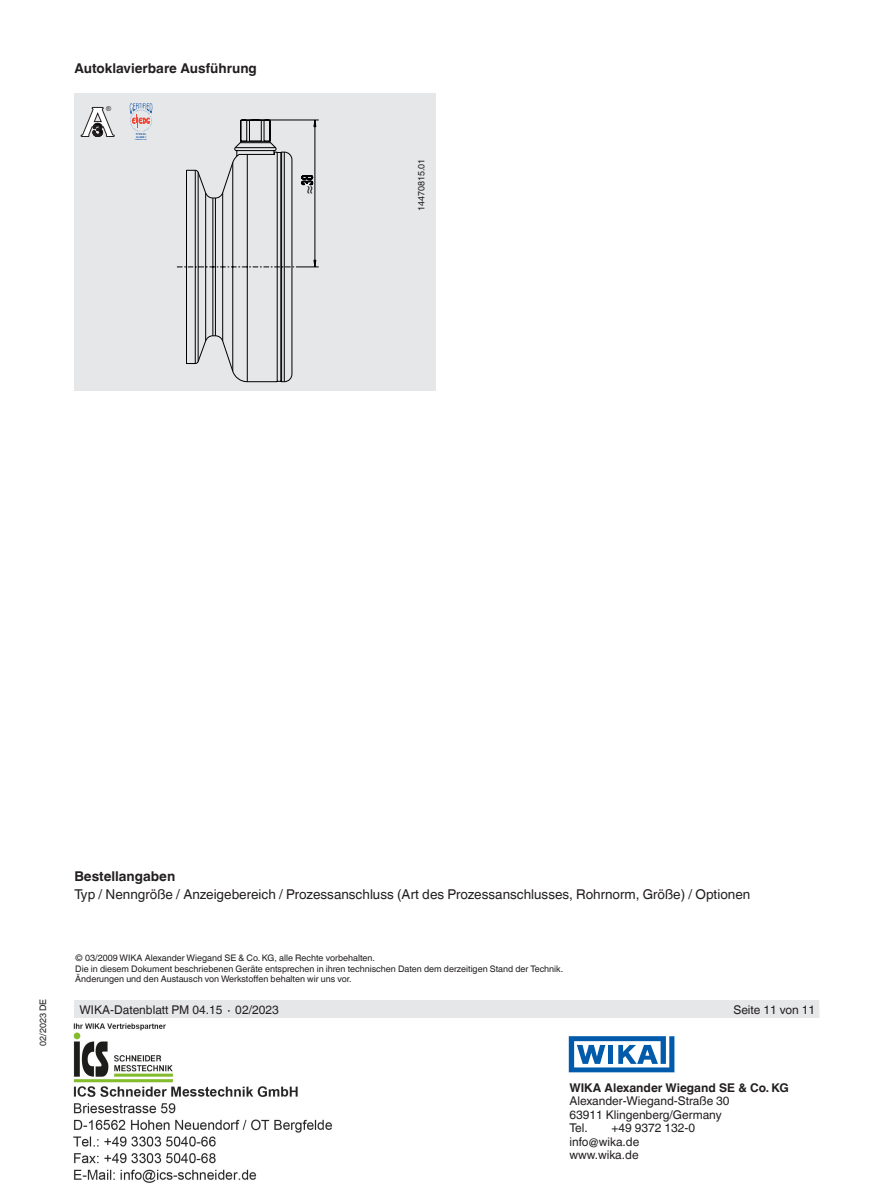
<style>
.page{position:relative;width:893px;height:1188px;background:#fff}
.page>*{position:absolute;margin:0;border:0;box-sizing:border-box;transform-origin:0 0}
.t1{font:14.1px "Helvetica World";color:#0c1112}
.t2{font:13.5px "Helvetica World";color:#231f20}
.t3{font:700 13.5px "Helvetica World";color:#231f20}
.t4{font:12px/13.5px "Helvetica World";color:#231f20}
.t5{font:700 12px "Helvetica World";color:#231f20}
.t6{font:9px/10.5px "Helvetica World";color:#231f20}
.t7{font:6.9px "Arial";color:#231f20}
.t8{font:700 2.55px/3px "Arial";color:#0a4fa2}
</style>
<div class="page">
<div style="left:74px;top:1000px;width:745px;height:18px;background:#e6e7e9"></div>
<svg style="left:569px;top:1036px;width:105px;height:36px"></svg>
<div style="left:74px;top:94px;width:362px;height:297px;background:#e6e7e9"></div>
<svg style="left:81px;top:107px;width:26px;height:30px"></svg>
<svg style="left:130px;top:103px;width:22px;height:17px"></svg>
<svg style="left:293px;top:120px;width:26px;height:148px"></svg>
<svg style="left:107px;top:120px;width:186px;height:262px"></svg>
<img style="left:73px;top:1023px;width:260px;height:160px">
<h2 class="t3" style="left:74px;top:61px;width:184px">Autoklavierbare Ausführung</h2>
<p class="t7" style="left:106px;top:104px;width:7px">®</p>
<p class="t8" style="left:136px;top:133px;width:12px">TYPE EL<br>CLASS I</p>
<h1 class="t1" style="left:300px;top:194px;width:10px;rotate:-90deg">≈</h1>
<p class="t6" style="left:416px;top:211px;width:54px;rotate:-90deg">14470815.01</p>
<p class="t6" style="left:38px;top:1046px;width:49px;rotate:-90deg">02/2023 DE</p>
<h2 class="t3" style="left:74px;top:869px;width:102px">Bestellangaben</h2>
<h2 class="t2" style="left:74px;top:887px;width:677px">Typ / Nenngröße / Anzeigebereich / Prozessanschluss (Art des Prozessanschlusses, Rohrnorm, Größe) / Optionen</h2>
<p class="t6" style="left:75px;top:953px;width:489px">© 03/2009 WIKA Alexander Wiegand SE &amp; Co. KG, alle Rechte vorbehalten.<br>Die in diesem Dokument beschriebenen Geräte entsprechen in ihren technischen Daten dem derzeitigen Stand der Technik.<br>Änderungen und den Austausch von Werkstoffen behalten wir uns vor.</p>
<h3 class="t4" style="left:80px;top:1003px;width:201px">WIKA-Datenblatt PM 04.15 ∙ 02/2023</h3>
<h3 class="t4" style="left:733px;top:1003px;width:83px">Seite 11 von 11</h3>
<h3 class="t5" style="left:569px;top:1080px;width:221px">WIKA Alexander Wiegand SE &amp; Co. KG</h3>
<h3 class="t4" style="left:569px;top:1094px;width:162px">Alexander-Wiegand-Straße 30<br>63911 Klingenberg/Germany<br>Tel.</h3>
<h3 class="t4" style="left:569px;top:1121px;width:127px;text-indent:42px">+49 9372 132-0 info@wika.de www.wika.de</h3>
</div>
